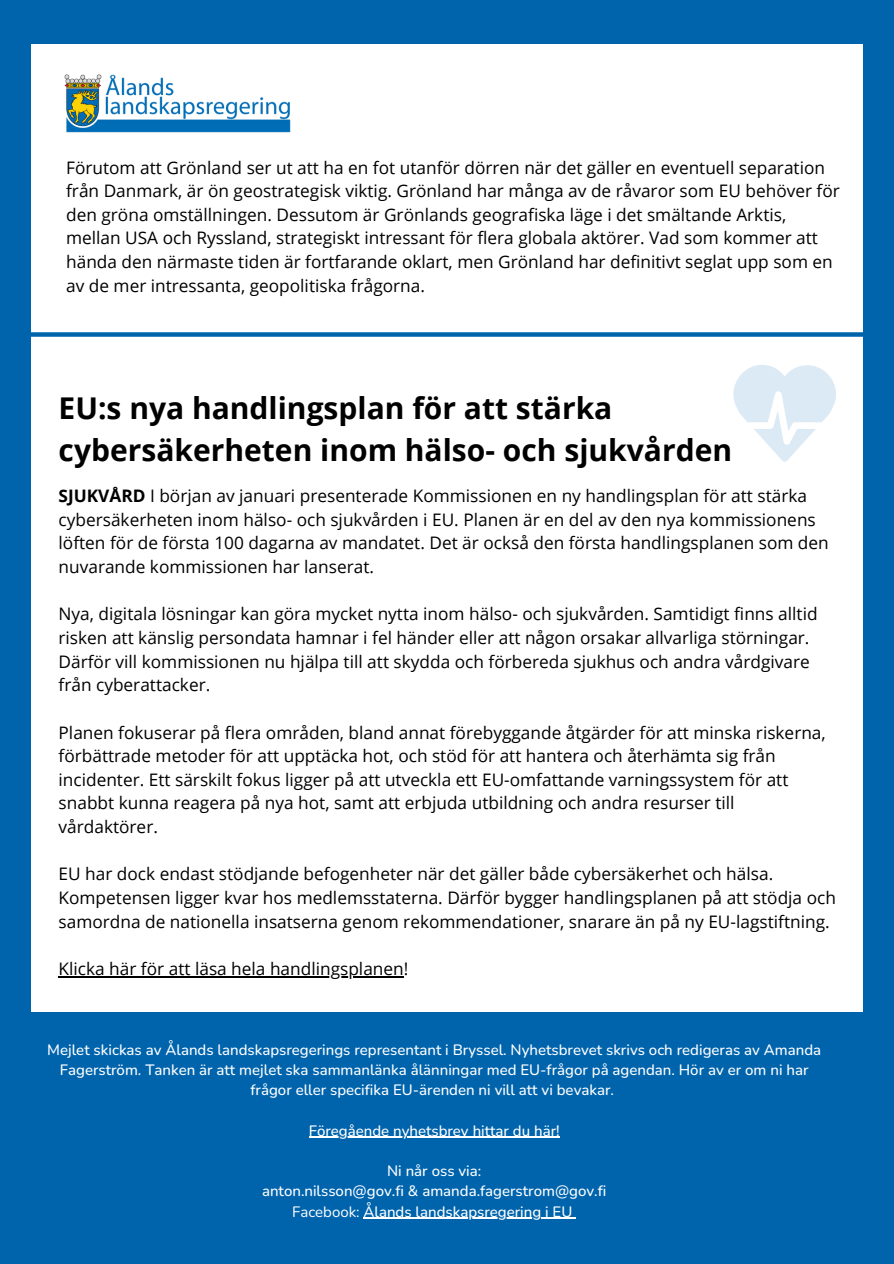
<style>
.page{position:relative;width:894px;height:1264px;background:#fff}
.page>*{position:absolute;margin:0;border:0;box-sizing:border-box;transform-origin:0 0}
.t1{font:700 30px/41.7px "Open Sans";color:#000}
.t2{font:17.25px/23.7px "Open Sans";color:#000}
.t3{font:500 15px/20.2px "Nunito";color:#fff;text-align:center}
.s1{font-weight:700}
.s2{font-weight:400}
</style>
<div class="page">
<div style="left:0;top:0;width:893px;height:1263px;background:#0064ad"></div>
<div style="left:31px;top:44px;width:831px;height:968px;background:#fff"></div>
<img style="left:64px;top:74px;width:227px;height:59px">
<div style="left:20px;top:332px;width:867px;height:5px;background:#0064ad"></div>
<hr style="left:59px;top:976px;width:345px;height:1px;background:#000">
<svg style="left:733px;top:365px;width:102px;height:96px"></svg>
<hr style="left:309px;top:1136px;width:250px;height:1px;background:#fff">
<hr style="left:363px;top:1217px;width:209px;height:1px;background:#fff">
<p class="t2" style="left:66px;top:155px;width:775px">Förutom att Grönland ser ut att ha en fot utanför dörren när det gäller en eventuell separation från Danmark, är ön geostrategisk viktig. Grönland har många av de råvaror som EU behöver för den gröna omställningen. Dessutom är Grönlands geografiska läge i det smältande Arktis, mellan USA och Ryssland, strategiskt intressant för flera globala aktörer. Vad som kommer att hända den närmaste tiden är fortfarande oklart, men Grönland har definitivt seglat upp som en av de mer intressanta, geopolitiska frågorna.</p>
<p class="t1" style="left:59px;top:386px;width:674px">EU:s nya handlingsplan för att stärka cybersäkerheten inom hälso- och sjukvården</p>
<h2 class="t2" style="left:59px;top:483px;width:771px"><span class="s1">SJUKVÅRD</span> I början av januari presenterade Kommissionen en ny handlingsplan för att stärka cybersäkerheten inom hälso- och sjukvården i EU. Planen är en del av den nya kommissionens löften för de första 100 dagarna av mandatet. Det är också den första handlingsplanen som den nuvarande kommissionen har lanserat.</h2>
<p class="t2" style="left:59px;top:602px;width:760px">Nya, digitala lösningar kan göra mycket nytta inom hälso- och sjukvården. Samtidigt finns alltid risken att känslig persondata hamnar i fel händer eller att någon orsakar allvarliga störningar.<br>Därför vill kommissionen nu hjälpa till att skydda och förbereda sjukhus och andra vårdgivare från cyberattacker.</p>
<h2 class="t2" style="left:59px;top:720px;width:768px">Planen fokuserar på flera områden, bland annat förebyggande åtgärder för att minska riskerna, förbättrade metoder för att upptäcka hot, och stöd för att hantera och återhämta sig från incidenter. Ett särskilt fokus ligger på att utveckla ett EU-omfattande varningssystem för att snabbt kunna reagera på nya hot, samt att erbjuda utbildning och andra resurser till vårdaktörer.</h2>
<h2 class="t2" style="left:59px;top:861px;width:778px">EU har dock endast stödjande befogenheter när det gäller både cybersäkerhet och hälsa.<br>Kompetensen ligger kvar hos medlemsstaterna. Därför bygger handlingsplanen på att stödja och samordna de nationella insatserna genom rekommendationer, snarare än på ny EU-lagstiftning.</h2>
<h2 class="t2" style="left:59px;top:956px;width:351px">Klicka här för att läsa hela handlingsplanen!</h2>
<h2 class="t3" style="left:47px;top:1039px;width:775px">Mejlet skickas av Ålands landskapsregerings representant i Bryssel. Nyhetsbrevet skrivs och redigeras av Amanda<br>Fagerström. Tanken är att mejlet ska sammanlänka ålänningar med EU-frågor på agendan. Hör av er om ni har frågor eller specifika EU-ärenden ni vill att vi bevakar.</h2>
<h2 class="t3" style="left:309px;top:1120px;width:252px">Föregående nyhetsbrev hittar du här!</h2>
<p class="t3" style="left:387px;top:1160px;width:96px">Ni når oss via:</p>
<h1 class="t3" style="left:262px;top:1181px;width:346px">anton.nilsson@gov.fi &amp; amanda.fagerstrom@gov.fi</h1>
<h3 class="t3" style="left:292px;top:1201px;width:282px"><span class="s2">Facebook:</span> Ålands landskapsregering i EU</h3>
</div>
